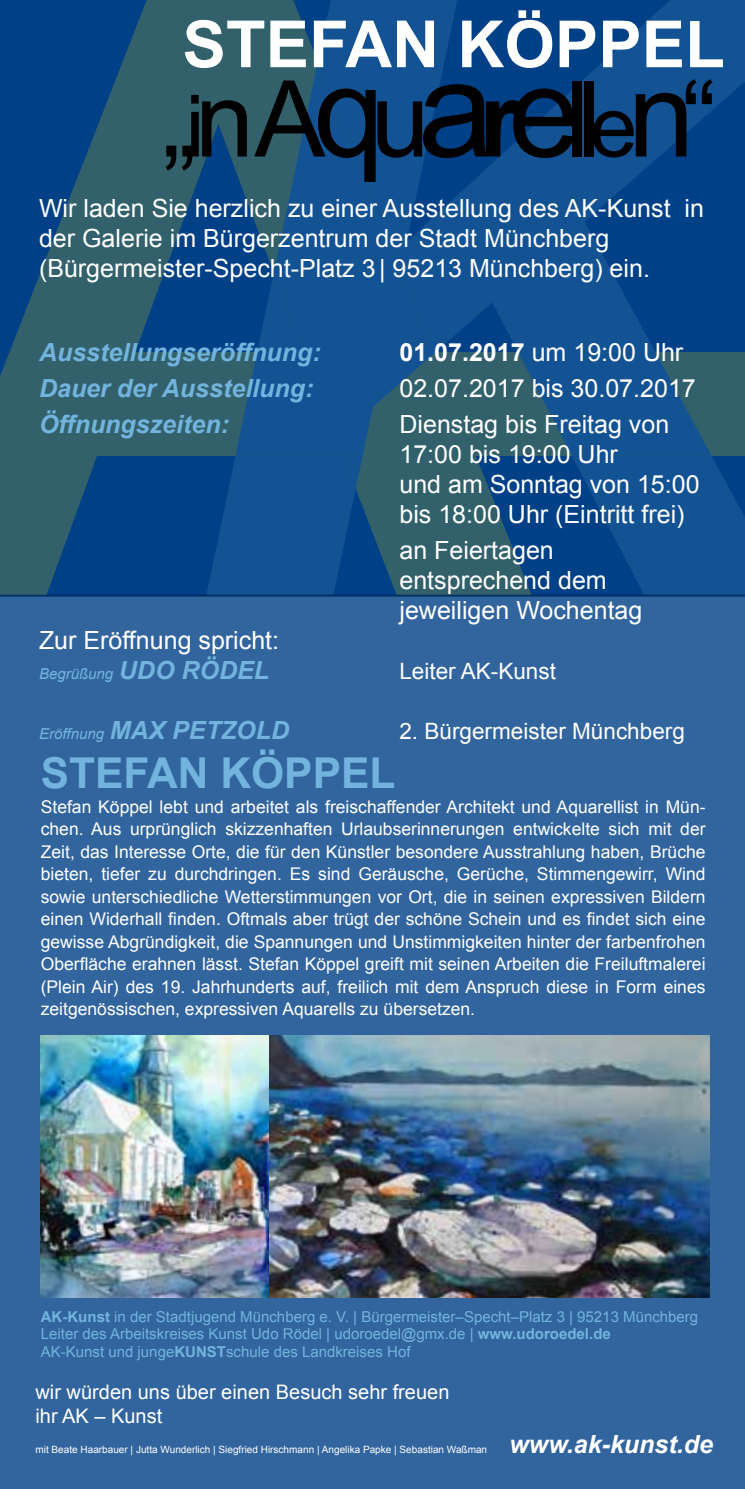
<style>
.page{position:relative;width:745px;height:1489px;background:#fff}
.page>*{position:absolute;margin:0;border:0;box-sizing:border-box;transform-origin:0 0}
.t1{font:106px "Arial";color:#000}
.t2{font:700 65px "Arial";color:#fff}
.t3{font:700 42.5px "Arial";color:#72b4dd}
.t4{font:25px/30px "Arial";color:#fff}
.t5{font:italic 700 25px "Arial";color:#72b4dd}
.t6{font:700 25px "Arial";color:#fff}
.t7{font:italic 700 25px "Arial";color:#fff}
.t8{font:22.5px "Arial";color:#fff}
.t9{font:20px/24px "Arial";color:#fff}
.t10{font:17.5px/22.5px "Arial";color:#fff;text-align:justify}
.t11{font:15px/17.5px "Arial";color:#72b4dd}
.t12{font:italic 15px "Arial";color:#72b4dd}
.t13{font:10px "Arial";color:#fff}
.s1{font-size:86px}
.s2{font-size:128px}
.s3{font-size:136px}
.s4{font-weight:700}
.s5{font-size:120px}
.s6{font-weight:400}
.s7{font-weight:700;font-size:25px}
.s8{font-weight:400;font-size:15px}
</style>
<div class="page">
<svg style="left:0;top:0;width:257px;height:594px;background:#195079"></svg>
<div style="left:56px;top:352px;width:688px;height:103px;background:#32616c"></div>
<svg style="left:257px;top:0;width:487px;height:352px;background:#0b4a8c"></svg>
<svg style="left:257px;top:61px;width:177px;height:291px;background:#16538c"></svg>
<svg style="left:206px;top:455px;width:538px;height:139px;background:#155085"></svg>
<svg style="left:343px;top:455px;width:19px;height:34px"></svg>
<svg style="left:236px;top:352px;width:475px;height:103px;fill:#135293"></svg>
<div style="left:0;top:594px;width:744px;height:894px;background:#32659e"></div>
<img style="left:41px;top:1035px;width:668px;height:262px">
<h2 class="t2" style="left:182px;top:2px;width:543px">STEFAN KÖPPEL</h2>
<h1 class="t1" style="left:162px;top:50px;width:556px">„<span class="s1">i</span>n A<span class="s2">q</span>u<span class="s3">a</span><span class="s4">r</span><span class="s2">e</span>ll<span class="s1">e</span><span class="s5">n</span>“</h1>
<h3 class="t4" style="left:39px;top:193px;width:666px">Wir laden Sie herzlich zu einer Ausstellung des AK-Kunst in der Galerie im Bürgerzentrum der Stadt Münchberg (Bürgermeister-Specht-Platz 3 | 95213 Münchberg) ein.</h3>
<h3 class="t5" style="left:39px;top:336px;width:283px">Ausstellungseröffnung:</h3>
<h3 class="t6" style="left:399px;top:335px;width:285px">01.07.2017 <span class="s6">um 19:00 Uhr</span></h3>
<h3 class="t5" style="left:39px;top:372px;width:276px">Dauer der Ausstellung:</h3>
<h3 class="t4" style="left:399px;top:373px;width:298px">02.07.2017 bis 30.07.2017</h3>
<h3 class="t5" style="left:39px;top:408px;width:191px">Öffnungszeiten:</h3>
<h3 class="t4" style="left:399px;top:409px;width:301px">Dienstag bis Freitag von<br>17:00 bis 19:00 Uhr<br>und am Sonntag von 15:00 bis 18:00 Uhr (Eintritt frei)</h3>
<h3 class="t4" style="left:399px;top:535px;width:244px">an Feiertagen entsprechend dem jeweiligen Wochentag</h3>
<h3 class="t4" style="left:39px;top:625px;width:241px">Zur Eröffnung spricht:</h3>
<p class="t12" style="left:39px;top:664px;width:231px">Begrüßung <span class="s7">UDO RÖDEL</span></p>
<p class="t8" style="left:399px;top:656px;width:158px">Leiter AK-Kunst</p>
<h3 class="t5" style="left:39px;top:714px;width:251px"><span class="s8">Eröffnung</span> MAX PETZOLD</h3>
<p class="t8" style="left:399px;top:716px;width:287px">2. Bürgermeister Münchberg</p>
<h3 class="t3" style="left:41px;top:744px;width:356px">STEFAN KÖPPEL</h3>
<p class="t10" style="left:41px;top:795px;width:666px">Stefan Köppel lebt und arbeitet als freischaffender Architekt und Aquarellist in Mün&shy;chen. Aus urprünglich skizzenhaften Urlaubserinnerungen entwickelte sich mit der Zeit, das Interesse Orte, die für den Künstler besondere Ausstrahlung haben, Brüche bieten, tiefer zu durchdringen. Es sind Geräusche, Gerüche, Stimmengewirr, Wind sowie unterschiedliche Wetterstimmungen vor Ort, die in seinen expressiven Bildern einen Widerhall finden. Oftmals aber trügt der schöne Schein und es findet sich eine gewisse Abgründigkeit, die Spannungen und Unstimmigkeiten hinter der farbenfrohen Oberfläche erahnen lässt. Stefan Köppel greift mit seinen Arbeiten die Freiluftmalerei (Plein Air) des 19. Jahrhunderts auf, freilich mit dem Anspruch diese in Form eines zeitgenössischen, expressiven Aquarells zu übersetzen.</p>
<p class="t11" style="left:41px;top:1307px;width:658px"><span class="s4">AK-Kunst</span> in der Stadtjugend Münchberg e. V. | Bürgermeister–Specht–Platz 3 | 95213 Münchberg<br>Leiter des Arbeitskreises Kunst Udo Rödel | udoroedel@gmx.de | <span class="s4">www.udoroedel.de<br></span>AK-Kunst und junge<span class="s4">KUNST</span>schule des Landkreises Hof</p>
<p class="t9" style="left:35px;top:1379px;width:415px">wir würden uns über einen Besuch sehr freuen ihr AK – Kunst</p>
<p class="t13" style="left:35px;top:1442px;width:453px">mit Beate Haarbauer | Jutta Wunderlich | Siegfried Hirschmann | Angelika Papke | Sebastian Waßman</p>
<h3 class="t7" style="left:509px;top:1427px;width:205px">www.ak-kunst.de</h3>
</div>
